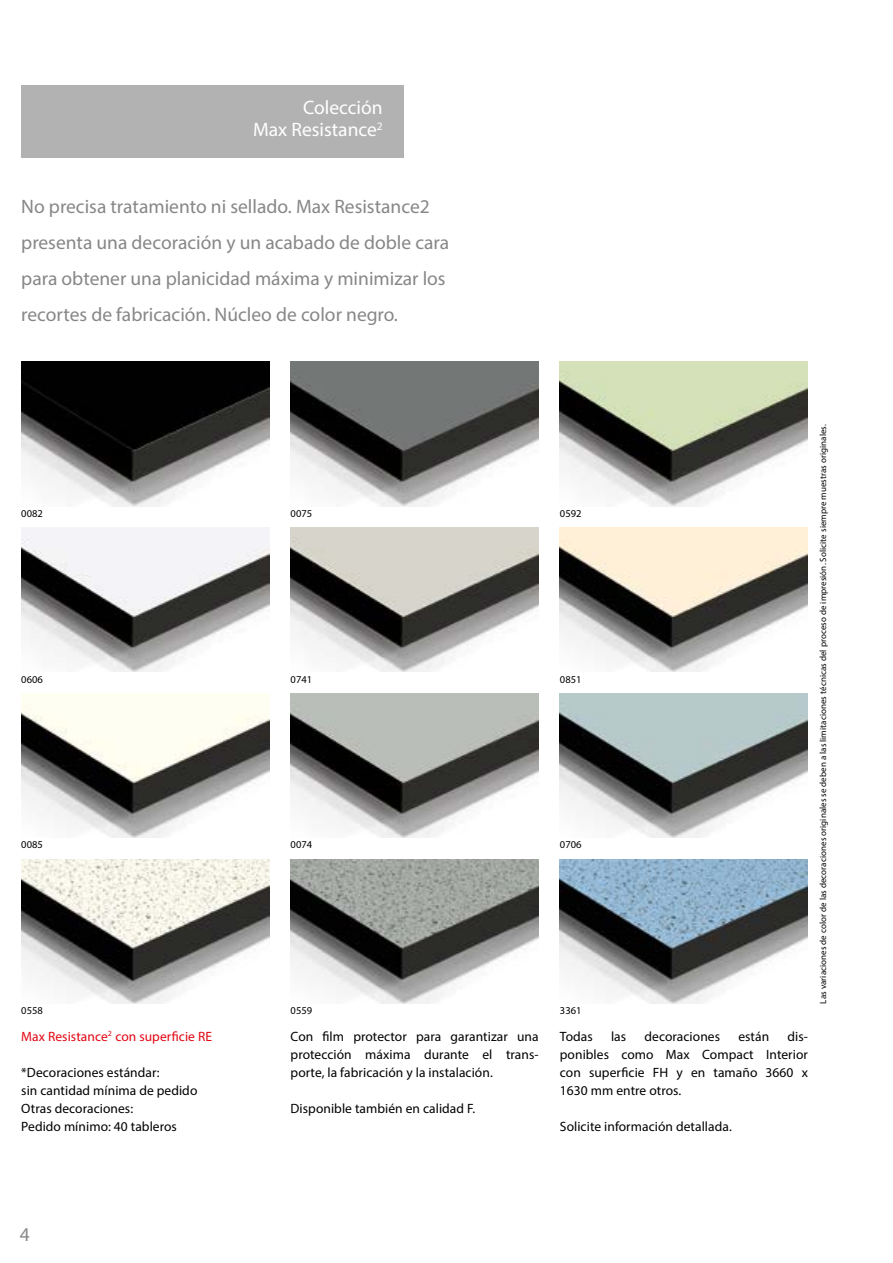
<style>
.page{position:relative;width:893px;height:1263px;background:#fff}
.page>*{position:absolute;margin:0;border:0;box-sizing:border-box;transform-origin:0 0}
.t1{font:19.5px/36px "Myriad Pro";color:#878787}
.t2{font:19.5px/22.5px "Myriad Pro";color:#fff;text-align:right}
.t3{font:13.5px/18px "Myriad Pro";letter-spacing:.005em;color:#000;text-align:justify}
.t4{font:13.5px "Myriad Pro";letter-spacing:.005em;color:#e30613}
.t5{font:10.5px "Myriad Pro";letter-spacing:.005em;color:#000}
.t6{font:9px "Myriad Pro";letter-spacing:.005em;color:#000}
</style>
<div class="page">
<img style="left:21px;top:361px;width:248px;height:145px">
<img style="left:21px;top:693px;width:248px;height:145px">
<img style="left:291px;top:361px;width:248px;height:145px">
<img style="left:21px;top:859px;width:248px;height:144px">
<img style="left:291px;top:693px;width:248px;height:145px">
<img style="left:560px;top:361px;width:248px;height:145px">
<img style="left:560px;top:693px;width:248px;height:145px">
<img style="left:291px;top:859px;width:248px;height:144px">
<img style="left:560px;top:859px;width:248px;height:144px">
<img style="left:291px;top:527px;width:248px;height:145px">
<img style="left:560px;top:527px;width:248px;height:145px">
<img style="left:21px;top:527px;width:248px;height:145px">
<div style="left:21px;top:85px;width:383px;height:72px;background:#b3b2b2"></div>
<h1 class="t2" style="left:253px;top:96px;width:131px">Colección<br>Max Resistance<sup>2</sup></h1>
<h1 class="t1" style="left:21px;top:188px;width:430px">No precisa tratamiento ni sellado. Max Resistance2 presenta una decoración y un acabado de doble cara para obtener una planicidad máxima y minimizar los recortes de fabricación. Núcleo de color negro.</h1>
<p class="t5" style="left:21px;top:507px;width:23px">0082</p>
<p class="t5" style="left:291px;top:507px;width:23px">0075</p>
<p class="t5" style="left:560px;top:507px;width:23px">0592</p>
<p class="t5" style="left:21px;top:673px;width:23px">0606</p>
<p class="t5" style="left:291px;top:673px;width:23px">0741</p>
<p class="t5" style="left:560px;top:673px;width:23px">0851</p>
<p class="t5" style="left:21px;top:838px;width:23px">0085</p>
<p class="t5" style="left:291px;top:838px;width:23px">0074</p>
<p class="t5" style="left:560px;top:838px;width:23px">0706</p>
<p class="t5" style="left:21px;top:1004px;width:23px">0558</p>
<p class="t5" style="left:291px;top:1004px;width:23px">0559</p>
<p class="t5" style="left:560px;top:1004px;width:23px">3361</p>
<p class="t4" style="left:21px;top:1028px;width:192px">Max Resistance<sup>2</sup> con superficie RE</p>
<p class="t3" style="left:21px;top:1063px;width:178px;text-align:left">*Decoraciones estándar:<br>sin cantidad mínima de pedido<br>Otras decoraciones:<br>Pedido mínimo: 40 tableros</p>
<p class="t3" style="left:291px;top:1027px;width:250px">Con film protector para garantizar una protección máxima durante el trans&shy;porte, la fabricación y la instalación.</p>
<p class="t3" style="left:291px;top:1099px;width:186px">Disponible también en calidad F.</p>
<p class="t3" style="left:560px;top:1027px;width:34px">Todas</p>
<p class="t3" style="left:611px;top:1027px;width:17px">las</p>
<p class="t3" style="left:644px;top:1027px;width:77px">decoraciones</p>
<p class="t3" style="left:738px;top:1027px;width:32px">están</p>
<p class="t3" style="left:560px;top:1027px;width:250px;text-indent:228px">dis&shy;ponibles como Max Compact Interior con superficie FH y en tamaño 3660 x 1630 mm entre otros.</p>
<p class="t3" style="left:560px;top:1117px;width:173px">Solicite información detallada.</p>
<p class="t6" style="left:817px;top:1003px;width:581px;rotate:-90deg">Las variaciones de color de las decoraciones originales se deben a las limitaciones técnicas del proceso de impresión. Solicite siempre muestras originales.</p>
<h1 class="t1" style="left:20px;top:1216px;width:12px">4</h1>
</div>
